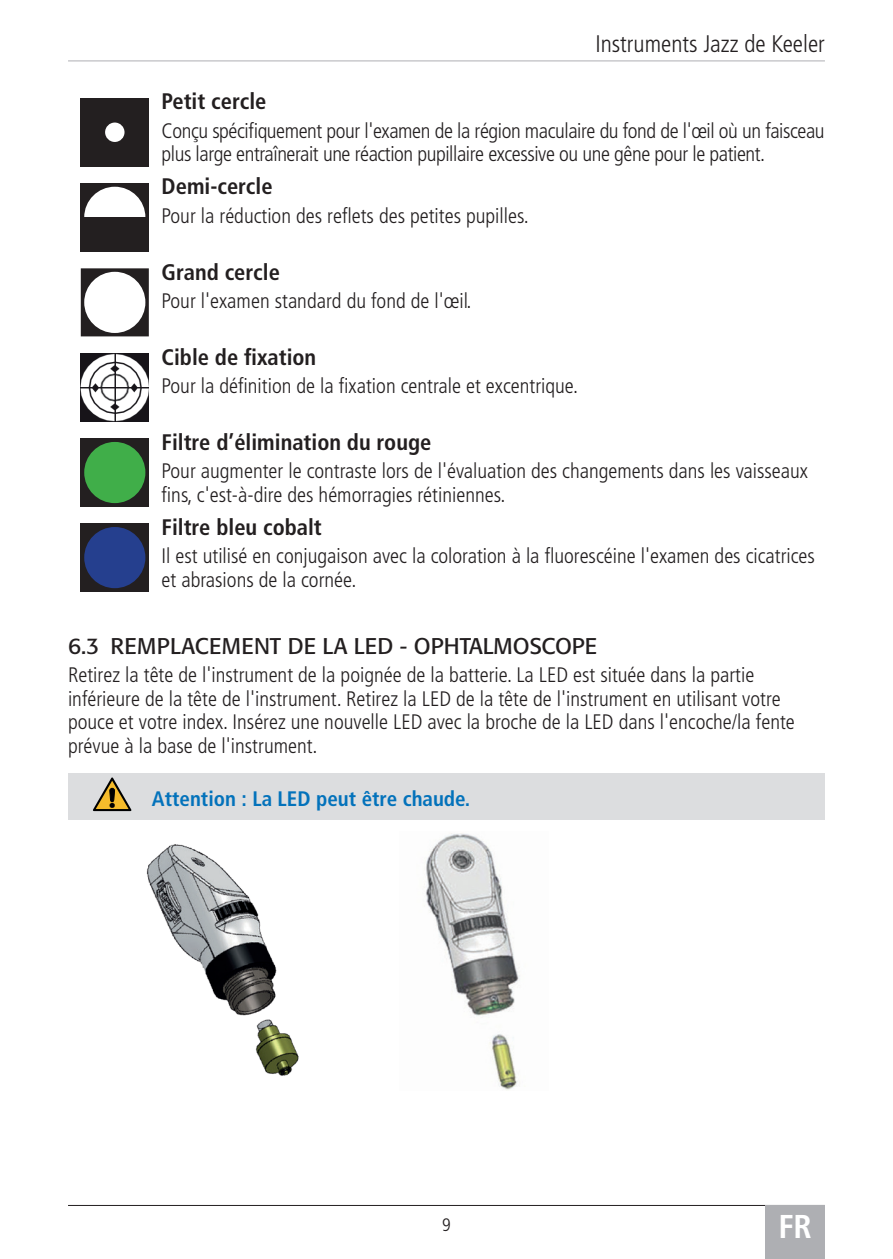
<style>
.page{position:relative;width:893px;height:1259px;background:#fff}
.page>*{position:absolute;margin:0;border:0;box-sizing:border-box;transform-origin:0 0}
.t1{font:700 condensed 33px "Frutiger LT Pro";color:#fff}
.t2{font:300 condensed 24px "Frutiger LT Pro";color:#231f20}
.t3{font:700 condensed 22.5px "Frutiger LT Pro";color:#231f20}
.t4{font:22.5px "Formata BQ";color:#231f20}
.t5{font:300 condensed 21px/23.4px "Frutiger LT Pro";color:#231f20}
.t6{font:300 condensed 21px/23.4px "Frutiger LT Pro";letter-spacing:-.02em;color:#231f20}
.t7{font:700 condensed 21px "Frutiger LT Pro";color:#0372bb}
.t8{font:300 condensed 18px "Frutiger LT Pro";color:#231f20}
</style>
<div class="page">
<hr style="left:68px;top:1205px;width:757px;height:1px;background:#231f20">
<div style="left:765px;top:1205px;width:60px;height:54px;background:#aeafb3"></div>
<hr style="left:68px;top:60px;width:757px;height:1px;background:#aeafb3">
<div style="left:68px;top:773px;width:757px;height:47px;background:#dcdddf"></div>
<div style="left:81px;top:98px;width:68px;height:68px;background:#231f20"></div>
<div style="left:105px;top:123px;width:20px;height:19px;background:#fff;border-radius:50%"></div>
<div style="left:81px;top:183px;width:68px;height:68px;background:#231f20"></div>
<div style="left:84px;top:187px;width:61px;height:61px;background:#fff;border-radius:50%"></div>
<div style="left:81px;top:217px;width:68px;height:34px;background:#231f20"></div>
<svg style="left:81px;top:268px;width:68px;height:68px"></svg>
<img style="left:81px;top:353px;width:68px;height:68px">
<div style="left:81px;top:438px;width:68px;height:68px;background:#231f20"></div>
<div style="left:84px;top:442px;width:61px;height:61px;background:#40ae49;border-radius:50%"></div>
<div style="left:81px;top:523px;width:68px;height:68px;background:#231f20"></div>
<div style="left:84px;top:527px;width:61px;height:61px;background:#253f8e;border-radius:50%"></div>
<img style="left:146px;top:844px;width:153px;height:232px">
<img style="left:424px;top:833px;width:96px;height:257px">
<svg style="left:93px;top:777px;width:38px;height:34px"></svg>
<p class="t2" style="left:595px;top:30px;width:231px">Instruments Jazz de Keeler</p>
<p class="t3" style="left:162px;top:88px;width:106px">Petit cercle</p>
<p class="t6" style="left:162px;top:119px;width:665px">Conçu spécifiquement pour l'examen de la région maculaire du fond de l'œil où un faisceau plus large entraînerait une réaction pupillaire excessive ou une gêne pour le patient.</p>
<p class="t3" style="left:162px;top:173px;width:113px">Demi-cercle</p>
<p class="t5" style="left:162px;top:204px;width:369px">Pour la réduction des reflets des petites pupilles.</p>
<p class="t3" style="left:162px;top:258px;width:120px">Grand cercle</p>
<p class="t5" style="left:162px;top:289px;width:311px">Pour l'examen standard du fond de l'œil.</p>
<p class="t3" style="left:162px;top:343px;width:156px">Cible de fixation</p>
<p class="t5" style="left:162px;top:374px;width:418px">Pour la définition de la fixation centrale et excentrique.</p>
<p class="t3" style="left:162px;top:428px;width:271px">Filtre d’élimination du rouge</p>
<p class="t5" style="left:162px;top:459px;width:648px">Pour augmenter le contraste lors de l'évaluation des changements dans les vaisseaux fins, c'est-à-dire des hémorragies rétiniennes.</p>
<p class="t3" style="left:162px;top:513px;width:162px">Filtre bleu cobalt</p>
<p class="t5" style="left:162px;top:544px;width:655px">Il est utilisé en conjugaison avec la coloration à la fluorescéine l'examen des cicatrices et abrasions de la cornée.</p>
<p class="t4" style="left:68px;top:632px;width:531px">6.3 REMPLACEMENT DE LA LED - OPHTALMOSCOPE</p>
<p class="t5" style="left:68px;top:664px;width:728px">Retirez la tête de l'instrument de la poignée de la batterie. La LED est située dans la partie inférieure de la tête de l'instrument. Retirez la LED de la tête de l'instrument en utilisant votre pouce et votre index. Insérez une nouvelle LED avec la broche de la LED dans l'encoche/la fente prévue à la base de l'instrument.</p>
<p class="t7" style="left:152px;top:786px;width:320px">Attention : La LED peut être chaude.</p>
<p class="t8" style="left:442px;top:1214px;width:10px">9</p>
<h1 class="t1" style="left:778px;top:1207px;width:35px">FR</h1>
</div>
